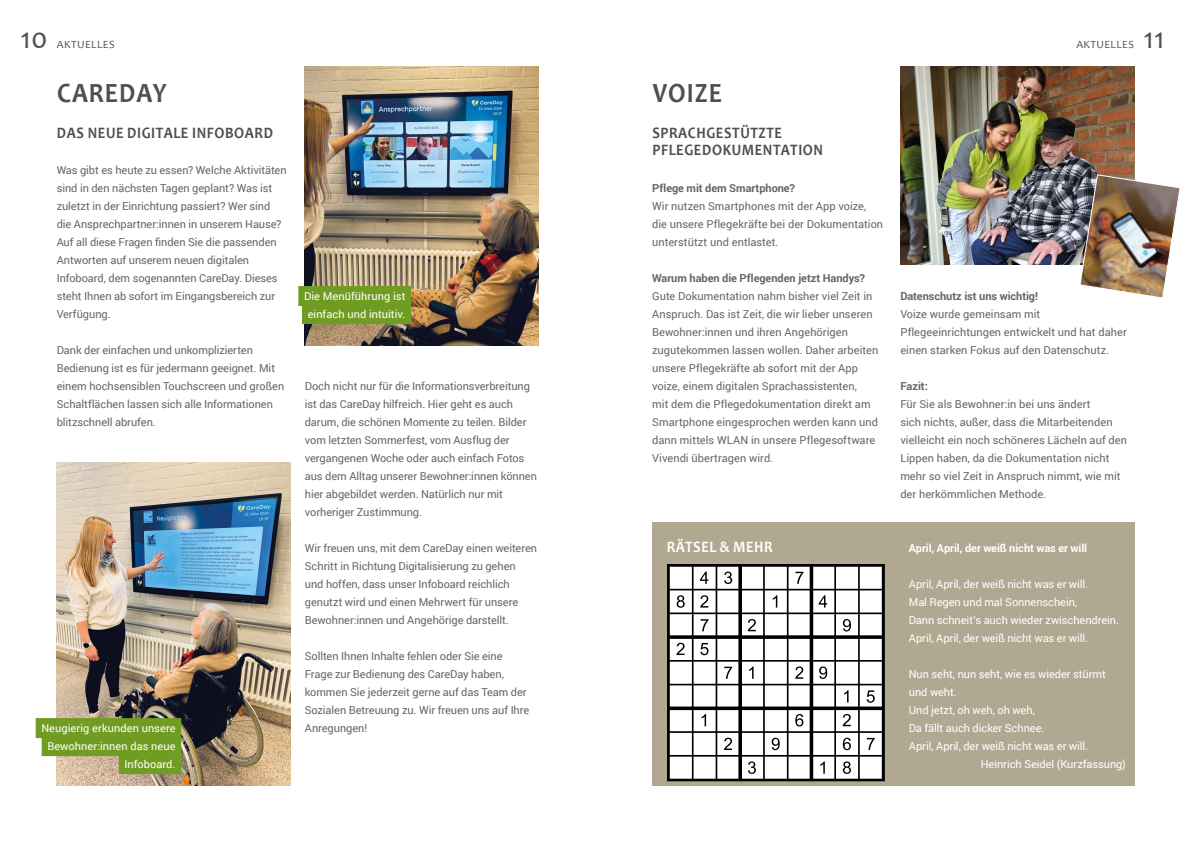
<style>
.page{position:relative;width:1191px;height:842px;background:#fff}
.page>*{position:absolute;margin:0;border:0;box-sizing:border-box;transform-origin:0 0}
.t1{font:30px "Candara";color:#4a5054}
.t2{font:700 28px "Candara";letter-spacing:.04em;color:#4a5054;scale:.9 1}
.t3{font:700 16px/17px "Candara";letter-spacing:.04em;color:#4a5054;scale:.9 1}
.t4{font:700 16px "Candara";letter-spacing:.04em;color:#fff;scale:.9 1}
.t5{font:11px/18px "Roboto";letter-spacing:-.005em;color:#61676c}
.t6{font:11px/18px "Roboto";letter-spacing:-.005em;color:#fff}
.t7{font:700 11px "Roboto";letter-spacing:-.005em;color:#61676c}
.t8{font:700 11px "Roboto";letter-spacing:-.005em;color:#fff}
.t9{font:11px "Candara";letter-spacing:.04em;color:#4a5054}
.t10{font:10.8px/18px "Roboto";letter-spacing:.005em;color:#fff;text-align:right}
</style>
<div class="page">
<img style="left:305px;top:66px;width:234px;height:279px">
<img style="left:57px;top:462px;width:234px;height:324px">
<div style="left:36px;top:718px;width:145px;height:20px;background:#6f9d21"></div>
<div style="left:42px;top:736px;width:139px;height:20px;background:#6f9d21"></div>
<div style="left:119px;top:754px;width:62px;height:20px;background:#6f9d21"></div>
<div style="left:298px;top:286px;width:113px;height:20px;background:#6f9d21"></div>
<div style="left:302px;top:304px;width:109px;height:20px;background:#6f9d21"></div>
<img style="left:900px;top:66px;width:234px;height:198px">
<div style="left:652px;top:523px;width:482px;height:263px;background:#b0a891"></div>
<svg style="left:667px;top:564px;width:217px;height:217px;fill:#fff"></svg>
<img style="left:1078px;top:174px;width:102px;height:124px">
<h1 class="t1" style="left:21px;top:20px;width:28px">10</h1>
<p class="t9" style="left:57px;top:38px;width:59px">AKTUELLES</p>
<p class="t9" style="left:1076px;top:38px;width:59px">AKTUELLES</p>
<h1 class="t1" style="left:1143px;top:20px;width:22px">11</h1>
<h2 class="t2" style="left:652px;top:76px;width:78px">VOIZE</h2>
<h3 class="t3" style="left:652px;top:124px;width:191px">SPRACHGESTÜTZTE<br>PFLEGEDOKUMENTATION</h3>
<p class="t7" style="left:652px;top:181px;width:144px">Pflege mit dem Smartphone?</p>
<p class="t5" style="left:652px;top:197px;width:232px">Wir nutzen Smartphones mit der App voize, die unsere Pflegekräfte bei der Dokumentation unterstützt und entlastet.</p>
<p class="t7" style="left:652px;top:271px;width:214px">Warum haben die Pflegenden jetzt Handys?</p>
<p class="t5" style="left:652px;top:287px;width:228px">Gute Dokumentation nahm bisher viel Zeit in Anspruch. Das ist Zeit, die wir lieber unseren Bewohner:innen und ihren Angehörigen zugutekommen lassen wollen. Daher arbeiten unsere Pflegekräfte ab sofort mit der App voize, einem digitalen Sprachassistenten,<br>mit dem die Pflegedokumentation direkt am Smartphone eingesprochen werden kann und dann mittels WLAN in unsere Pflegesoftware Vivendi übertragen wird.</p>
<h2 class="t2" style="left:57px;top:76px;width:123px">CAREDAY</h2>
<h3 class="t3" style="left:57px;top:124px;width:241px">DAS NEUE DIGITALE INFOBOARD</h3>
<p class="t5" style="left:57px;top:161px;width:231px">Was gibt es heute zu essen? Welche Aktivitäten sind in den nächsten Tagen geplant? Was ist zuletzt in der Einrichtung passiert? Wer sind die Ansprechpartner:innen in unserem Hause?<br>Auf all diese Fragen finden Sie die passenden Antworten auf unserem neuen digitalen Infoboard, dem sogenannten CareDay. Dieses steht Ihnen ab sofort im Eingangsbereich zur Verfügung.</p>
<p class="t5" style="left:57px;top:341px;width:229px">Dank der einfachen und unkomplizierten Bedienung ist es für jedermann geeignet. Mit einem hochsensiblen Touchscreen und großen Schaltflächen lassen sich alle Informationen blitzschnell abrufen.</p>
<p class="t10" style="left:304px;top:287px;width:103px;text-align:center">Die Menüführung ist einfach und intuitiv.</p>
<p class="t7" style="left:900px;top:289px;width:139px">Datenschutz ist uns wichtig!</p>
<p class="t5" style="left:900px;top:305px;width:228px">Voize wurde gemeinsam mit<br>Pflegeeinrichtungen entwickelt und hat daher einen starken Fokus auf den Datenschutz.</p>
<p class="t7" style="left:900px;top:379px;width:29px">Fazit:</p>
<p class="t5" style="left:900px;top:395px;width:228px">Für Sie als Bewohner:in bei uns ändert<br>sich nichts, außer, dass die Mitarbeitenden vielleicht ein noch schöneres Lächeln auf den Lippen haben, da die Dokumentation nicht mehr so viel Zeit in Anspruch nimmt, wie mit der herkömmlichen Methode.</p>
<p class="t5" style="left:305px;top:377px;width:234px">Doch nicht nur für die Informationsverbreitung ist das CareDay hilfreich. Hier geht es auch darum, die schönen Momente zu teilen. Bilder vom letzten Sommerfest, vom Ausflug der vergangenen Woche oder auch einfach Fotos aus dem Alltag unserer Bewohner:innen können hier abgebildet werden. Natürlich nur mit vorheriger Zustimmung.</p>
<p class="t5" style="left:305px;top:539px;width:234px">Wir freuen uns, mit dem CareDay einen weiteren Schritt in Richtung Digitalisierung zu gehen und hoffen, dass unser Infoboard reichlich genutzt wird und einen Mehrwert für unsere Bewohner:innen und Angehörige darstellt.</p>
<p class="t5" style="left:305px;top:647px;width:226px">Sollten Ihnen Inhalte fehlen oder Sie eine Frage zur Bedienung des CareDay haben, kommen Sie jederzeit gerne auf das Team der Sozialen Betreuung zu. Wir freuen uns auf Ihre</p>
<h3 class="t4" style="left:666px;top:537px;width:119px">RÄTSEL &amp; MEHR</h3>
<p class="t8" style="left:909px;top:541px;width:180px">April, April, der weiß nicht was er will</p>
<p class="t6" style="left:909px;top:575px;width:212px">April, April, der weiß nicht was er will.<br>Mal Regen und mal Sonnenschein,<br>Dann schneit‘s auch wieder zwischendrein.<br>April, April, der weiß nicht was er will.</p>
<p class="t6" style="left:909px;top:665px;width:198px">Nun seht, nun seht, wie es wieder stürmt</p>
<p class="t6" style="left:909px;top:683px;width:49px">und weht.</p>
<p class="t6" style="left:909px;top:701px;width:128px">Und jetzt, oh weh, oh weh,</p>
<p class="t6" style="left:909px;top:719px;width:137px">Da fällt auch dicker Schnee.</p>
<p class="t6" style="left:909px;top:737px;width:181px">April, April, der weiß nicht was er will.</p>
<p class="t6" style="left:980px;top:755px;width:147px">Heinrich Seidel (Kurzfassung)</p>
<p class="t10" style="left:41px;top:719px;width:136px">Neugierig erkunden unsere</p>
<p class="t5" style="left:305px;top:719px;width:64px">Anregungen!</p>
<p class="t10" style="left:47px;top:737px;width:130px">Bewohner:innen das neue<br>Infoboard.</p>
</div>
